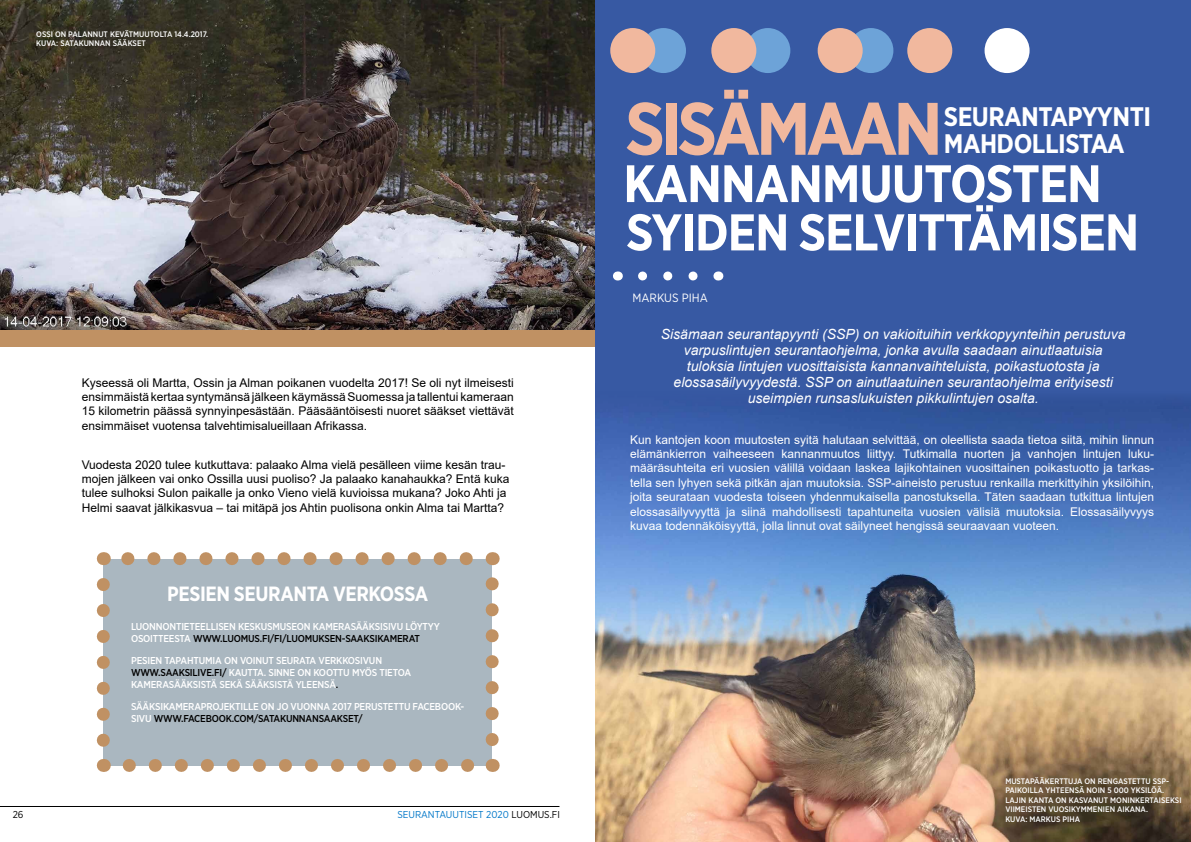
<style>
.page{position:relative;width:1191px;height:842px;background:#fff}
.page>*{position:absolute;margin:0;border:0;box-sizing:border-box;transform-origin:0 0}
.Seurantauutiset_leip{font:700 74.2px "Gotham Narrow";letter-spacing:-.06em;color:#f1b89e}
.Seurantauutiset_leip-2{font:700 52.5px "Gotham Narrow";letter-spacing:-.02em;color:#fff}
.Seurantauutiset_leip-3{font:700 51.5px "Gotham Narrow";letter-spacing:-.02em;color:#fff}
.Seurantauutiset_leip-4{font:700 26.8px "Gotham Narrow";letter-spacing:-.02em;color:#fff}
.Seurantauutiset_leip-5{font:700 20.6px "Gotham Narrow";letter-spacing:-.02em;color:#fff}
.Seurantauutiset_leip-6{font:italic 14px/16px "Arial";color:#fff;text-align:center}
.Seurantauutiset_leip-7{font:12px/14.4px "Arial";color:#fff;text-align:justify}
.Seurantauutiset_leip-8{font:12px/14.4px "Arial";color:#000;text-align:justify}
.Seurantauutiset_leip-9{font:12px "Gotham Narrow";color:#fff}
.Seurantauutiset_leip-10{font:500 10px/12px "Gotham Narrow";letter-spacing:-.02em;color:#fff}
.t1{font:10px "Gotham Narrow";color:#0077c8}
.t2{font:10px "Gotham Narrow";color:#000}
.Seurantauutiset_leip-11{font:500 8px/9.6px "Gotham Narrow";color:#fff}
.s1{color:#000}
</style>
<div class="page">
<hr style="left:0;top:806px;width:559px;height:1px;background:#000">
<svg style="left:0;top:0;width:595px;height:330px;background:#595450"></svg>
<div style="left:103px;top:559px;width:389px;height:206px;background:#aab7c0"></div>
<svg style="left:97px;top:584px;width:13px;height:163px"></svg>
<svg style="left:129px;top:759px;width:350px;height:13px"></svg>
<svg style="left:486px;top:577px;width:12px;height:162px"></svg>
<svg style="left:121px;top:552px;width:345px;height:13px"></svg>
<svg style="left:103px;top:759px;width:1px;height:13px"></svg>
<svg style="left:492px;top:759px;width:1px;height:13px"></svg>
<svg style="left:492px;top:552px;width:1px;height:13px"></svg>
<svg style="left:103px;top:552px;width:1px;height:13px"></svg>
<div style="left:0;top:330px;width:596px;height:16px;background:#c09163"></div>
<img style="left:596px;top:414px;width:595px;height:428px">
<div style="left:595px;top:0;width:596px;height:414px;background:#3759a3"></div>
<div style="left:745px;top:28px;width:45px;height:45px;background:#6da3d8;border-radius:50%"></div>
<div style="left:711px;top:28px;width:45px;height:45px;background:#f1b89e;border-radius:50%"></div>
<div style="left:641px;top:28px;width:45px;height:45px;background:#6da3d8;border-radius:50%"></div>
<div style="left:907px;top:28px;width:45px;height:45px;background:#f1b89e;border-radius:50%"></div>
<div style="left:984px;top:28px;width:45px;height:45px;background:#fff;border-radius:50%"></div>
<div style="left:610px;top:28px;width:45px;height:45px;background:#f1b89e;border-radius:50%"></div>
<div style="left:848px;top:28px;width:45px;height:45px;background:#6da3d8;border-radius:50%"></div>
<div style="left:817px;top:28px;width:45px;height:45px;background:#f1b89e;border-radius:50%"></div>
<svg style="left:642px;top:271px;width:56px;height:9px"></svg>
<p class="Seurantauutiset_leip-11" style="left:36px;top:29px;width:173px">OSSI ON PALANNUT KEVÄTMUUTOLTA 14.4.2017.</p>
<p class="Seurantauutiset_leip-11" style="left:36px;top:39px;width:111px">KUVA: SATAKUNNAN SÄÄKSET</p>
<p class="Seurantauutiset_leip-8" style="left:82px;top:375px;width:433px">Kyseessä oli Martta, Ossin ja Alman poikanen vuodelta 2017! Se oli nyt ilmeisesti ensimmäistä kertaa syntymänsä jälkeen käymässä Suomessa ja tallentui kameraan 15 kilometrin päässä synnyinpesästään. Pääsääntöisesti nuoret sääkset viettävät ensimmäiset vuotensa talvehtimisalueillaan Afrikassa.</p>
<p class="Seurantauutiset_leip-8" style="left:82px;top:457px;width:429px;text-align:left">Vuodesta 2020 tulee kutkuttava: palaako Alma vielä pesälleen viime kesän trau&shy;mojen jälkeen vai onko Ossilla uusi puoliso? Ja palaako kanahaukka? Entä kuka tulee sulhoksi Sulon paikalle ja onko Vieno vielä kuvioissa mukana? Joko Ahti ja Helmi saavat jälkikasvua – tai mitäpä jos Ahtin puolisona onkin Alma tai Martta?</p>
<p class="Seurantauutiset_leip-5" style="left:167px;top:580px;width:262px">PESIEN SEURANTA VERKOSSA</p>
<p class="Seurantauutiset_leip-10" style="left:131px;top:620px;width:310px">LUONNONTIETEELLISEN KESKUSMUSEON KAMERASÄÄKSISIVU LÖYTYY<br>OSOITTEESTA <span class="s1">WWW.LUOMUS.FI/FI/LUOMUKSEN-SAAKSIKAMERAT</span></p>
<p class="Seurantauutiset_leip-10" style="left:131px;top:654px;width:253px">PESIEN TAPAHTUMIA ON VOINUT SEURATA VERKKOSIVUN</p>
<p class="Seurantauutiset_leip-10" style="left:131px;top:666px;width:281px"><span class="s1">WWW.SAAKSILIVE.FI/</span> KAUTTA. SINNE ON KOOTTU MYÖS TIETOA<br>KAMERASÄÄKSISTÄ SEKÄ SÄÄKSISTÄ YLEENSÄ<span class="s1">.</span></p>
<p class="Seurantauutiset_leip-10" style="left:131px;top:700px;width:335px">SÄÄKSIKAMERAPROJEKTILLE ON JO VUONNA 2017 PERUSTETTU FACEBOOK-<br>SIVU <span class="s1">WWW.FACEBOOK.COM/SATAKUNNANSAAKSET/</span></p>
<p class="t2" style="left:13px;top:809px;width:12px">26</p>
<p class="t1" style="left:397px;top:809px;width:164px">SEURANTAUUTISET 2020 <span class="s1">LUOMUS.FI</span></p>
<p class="Seurantauutiset_leip" style="left:625px;top:81px;width:319px">SISÄMAAN</p>
<p class="Seurantauutiset_leip-2" style="left:623px;top:150px;width:480px">KANNANMUUTOSTEN</p>
<p class="Seurantauutiset_leip-4" style="left:944px;top:99px;width:209px">SEURANTAPYYNTI</p>
<p class="Seurantauutiset_leip-4" style="left:944px;top:126px;width:182px">MAHDOLLISTAA</p>
<p class="Seurantauutiset_leip-3" style="left:626px;top:199px;width:514px">SYIDEN SELVITTÄMISEN</p>
<p class="Seurantauutiset_leip-9" style="left:632px;top:290px;width:77px">MARKUS PIHA</p>
<p class="Seurantauutiset_leip-6" style="left:661px;top:326px;width:466px">Sisämaan seurantapyynti (SSP) on vakioituihin verkkopyynteihin perustuva varpuslintujen seurantaohjelma, jonka avulla saadaan ainutlaatuisia tuloksia lintujen vuosittaisista kannanvaihteluista, poikastuotosta ja elossasäilyvyydestä. SSP on ainutlaatuinen seurantaohjelma erityisesti useimpien runsaslukuisten pikkulintujen osalta.</p>
<p class="Seurantauutiset_leip-7" style="left:630px;top:432px;width:525px">Kun kantojen koon muutosten syitä halutaan selvittää, on oleellista saada tietoa siitä, mihin linnun elämänkierron vaiheeseen kannanmuutos liittyy. Tutkimalla nuorten ja vanhojen lintujen luku&shy;määräsuhteita eri vuosien välillä voidaan laskea lajikohtainen vuosittainen poikastuotto ja tarkas&shy;tella sen lyhyen sekä pitkän ajan muutoksia. SSP-aineisto perustuu renkailla merkittyihin yksilöihin, joita seurataan vuodesta toiseen yhdenmukaisella panostuksella. Täten saadaan tutkittua lintujen elossasäilyvyyttä ja siinä mahdollisesti tapahtuneita vuosien välisiä muutoksia. Elossasäilyvyys kuvaa todennäköisyyttä, jolla linnut ovat säilyneet hengissä seuraavaan vuoteen.</p>
<p class="Seurantauutiset_leip-11" style="left:1005px;top:776px;width:178px">MUSTAPÄÄKERTTUJA ON RENGASTETTU SSP-PAIKOILLA YHTEENSÄ NOIN 5 000 YKSILÖÄ.<br>LAJIN KANTA ON KASVANUT MONINKERTAISEKSI VIIMEISTEN VUOSIKYMMENIEN AIKANA.</p>
<p class="Seurantauutiset_leip-11" style="left:1005px;top:814px;width:76px">KUVA: MARKUS PIHA</p>
</div>
